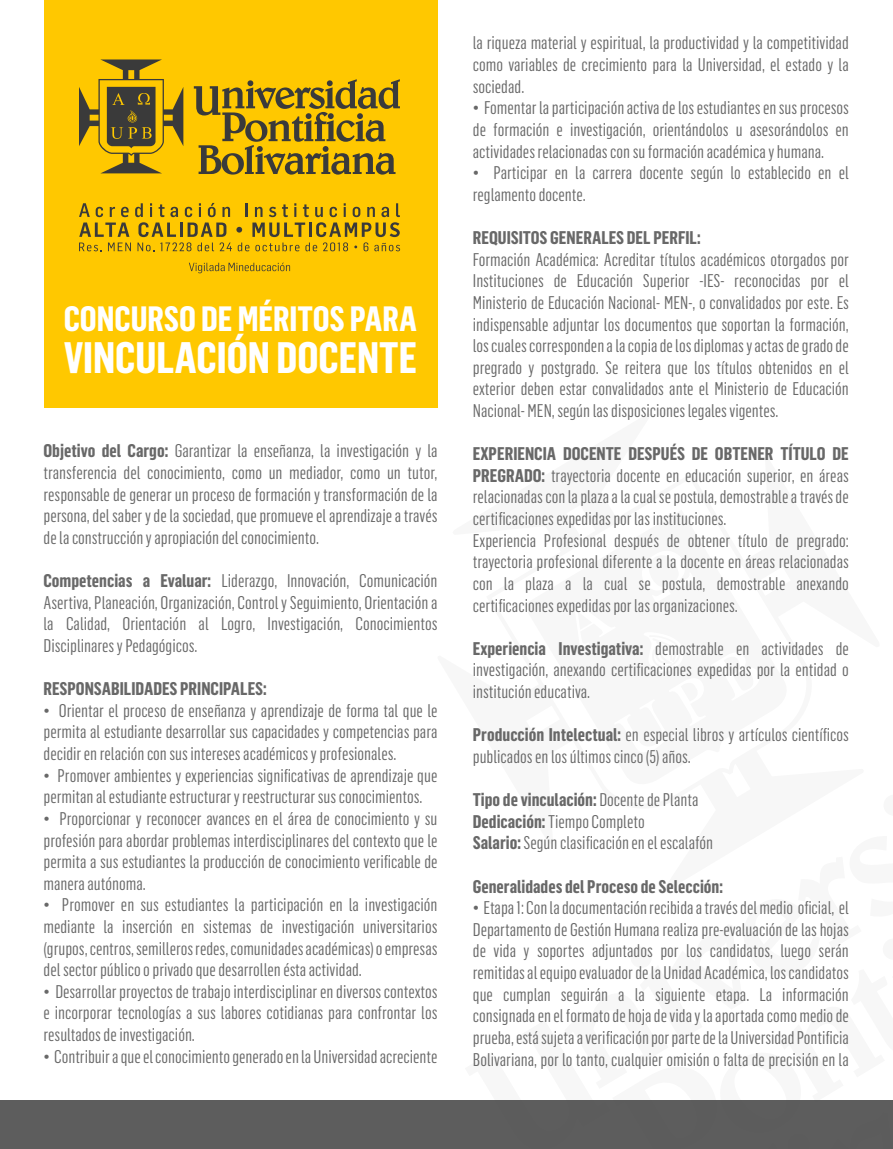
<style>
.page{position:relative;width:893px;height:1149px;background:#fff}
.page>*{position:absolute;margin:0;border:0;box-sizing:border-box;transform-origin:0 0}
.t1{font:700 43.2px "Flama Condensed";color:#fff}
.t2{font:700 34.5px "Flama Condensed";color:#fff}
.t3{font:18px/21.6px "Flama Condensed";color:#686868;text-align:justify}
.t4{font:700 18px "Flama Condensed";color:#686868}
.s1{font-weight:700}
</style>
<div class="page">
<div style="left:44px;top:0;width:393px;height:407px;background:#ffc800"></div>
<div style="left:0;top:1100px;width:893px;height:48px;background:#5d5d5d"></div>
<svg style="left:189px;top:262px;width:101px;height:11px"></svg>
<svg style="left:194px;top:79px;width:206px;height:95px"></svg>
<svg style="left:79px;top:59px;width:104px;height:114px"></svg>
<svg style="left:79px;top:203px;width:321px;height:48px"></svg>
<h2 class="t2" style="left:64px;top:297px;width:355px">CONCURSO DE MÉRITOS PARA</h2>
<h1 class="t1" style="left:64px;top:330px;width:354px">VINCULACIÓN DOCENTE</h1>
<p class="t3" style="left:44px;top:439px;width:396px"><span class="s1">Objetivo del Cargo:</span> Garantizar la enseñanza, la investigación y la transferencia del conocimiento, como un mediador, como un tutor, responsable de generar un proceso de formación y transformación de la persona, del saber y de la sociedad, que promueve el aprendizaje a través de la construcción y apropiación del conocimiento.</p>
<p class="t3" style="left:44px;top:569px;width:395px"><span class="s1">Competencias a Evaluar:</span> Liderazgo, Innovación, Comunicación Asertiva, Planeación, Organización, Control y Seguimiento, Orientación a la Calidad, Orientación al Logro, Investigación, Conocimientos Disciplinares y Pedagógicos.</p>
<p class="t4" style="left:44px;top:677px;width:225px">RESPONSABILIDADES PRINCIPALES:</p>
<p class="t3" style="left:44px;top:698px;width:396px">• Orientar el proceso de enseñanza y aprendizaje de forma tal que le permita al estudiante desarrollar sus capacidades y competencias para decidir en relación con sus intereses académicos y profesionales.</p>
<p class="t3" style="left:44px;top:763px;width:395px">• Promover ambientes y experiencias significativas de aprendizaje que permitan al estudiante estructurar y reestructurar sus conocimientos.</p>
<p class="t3" style="left:44px;top:806px;width:396px">• Proporcionar y reconocer avances en el área de conocimiento y su profesión para abordar problemas interdisciplinares del contexto que le permita a sus estudiantes la producción de conocimiento verificable de manera autónoma.</p>
<p class="t3" style="left:44px;top:893px;width:396px">• Promover en sus estudiantes la participación en la investigación mediante la inserción en sistemas de investigación universitarios (grupos, centros, semilleros redes, comunidades académicas) o empresas del sector público o privado que desarrollen ésta actividad.</p>
<p class="t3" style="left:44px;top:979px;width:395px">• Desarrollar proyectos de trabajo interdisciplinar en diversos contextos e incorporar tecnologías a sus labores cotidianas para confrontar los resultados de investigación.</p>
<p class="t3" style="left:44px;top:1044px;width:396px">• Contribuir a que el conocimiento generado en la Universidad acreciente</p>
<p class="t3" style="left:473px;top:32px;width:378px">la riqueza material y espiritual, la productividad y la competitividad como variables de crecimiento para la Universidad, el estado y la sociedad.</p>
<p class="t3" style="left:473px;top:96px;width:378px">• Fomentar la participación activa de los estudiantes en sus procesos de formación e investigación, orientándolos u asesorándolos en actividades relacionadas con su formación académica y humana.</p>
<p class="t3" style="left:473px;top:161px;width:377px">• Participar en la carrera docente según lo establecido en el reglamento docente.</p>
<p class="t4" style="left:473px;top:226px;width:229px">REQUISITOS GENERALES DEL PERFIL:</p>
<p class="t3" style="left:473px;top:248px;width:378px">Formación Académica: Acreditar títulos académicos otorgados por Instituciones de Educación Superior -IES- reconocidas por el Ministerio de Educación Nacional- MEN-, o convalidados por este. Es indispensable adjuntar los documentos que soportan la formación, los cuales corresponden a la copia de los diplomas y actas de grado de pregrado y postgrado. Se reitera que los títulos obtenidos en el exterior deben estar convalidados ante el Ministerio de Educación Nacional- MEN, según las disposiciones legales vigentes.</p>
<p class="t3" style="left:473px;top:442px;width:377px;text-align:left"><span class="s1">EXPERIENCIA DOCENTE DESPUÉS DE OBTENER TÍTULO DE PREGRADO:</span> trayectoria docente en educación superior, en áreas relacionadas con la plaza a la cual se postula, demostrable a través de certificaciones expedidas por las instituciones.<br>Experiencia Profesional después de obtener título de pregrado: trayectoria profesional diferente a la docente en áreas relacionadas con la plaza a la cual se postula, demostrable anexando certificaciones expedidas por las organizaciones.</p>
<p class="t3" style="left:473px;top:636px;width:377px"><span class="s1">Experiencia Investigativa:</span> demostrable en actividades de investigación, anexando certificaciones expedidas por la entidad o institución educativa.</p>
<p class="t3" style="left:473px;top:723px;width:378px"><span class="s1">Producción Intelectual:</span> en especial libros y artículos científicos publicados en los últimos cinco (5) años.</p>
<p class="t3" style="left:473px;top:788px;width:242px;text-align:left"><span class="s1">Tipo de vinculación:</span> Docente de Planta<br><span class="s1">Dedicación:</span> Tiempo Completo<br><span class="s1">Salario:</span> Según clasificación en el escalafón</p>
<p class="t4" style="left:473px;top:874px;width:252px">Generalidades del Proceso de Selección:</p>
<p class="t3" style="left:473px;top:896px;width:378px">• Etapa 1: Con la documentación recibida a través del medio oficial, el Departamento de Gestión Humana realiza pre-evaluación de las hojas de vida y soportes adjuntados por los candidatos, luego serán remitidas al equipo evaluador de la Unidad Académica, los candidatos que cumplan seguirán a la siguiente etapa. La información consignada en el formato de hoja de vida y la aportada como medio de prueba, está sujeta a verificación por parte de la Universidad Pontificia Bolivariana, por lo tanto, cualquier omisión o falta de precisión en la</p>
</div>
